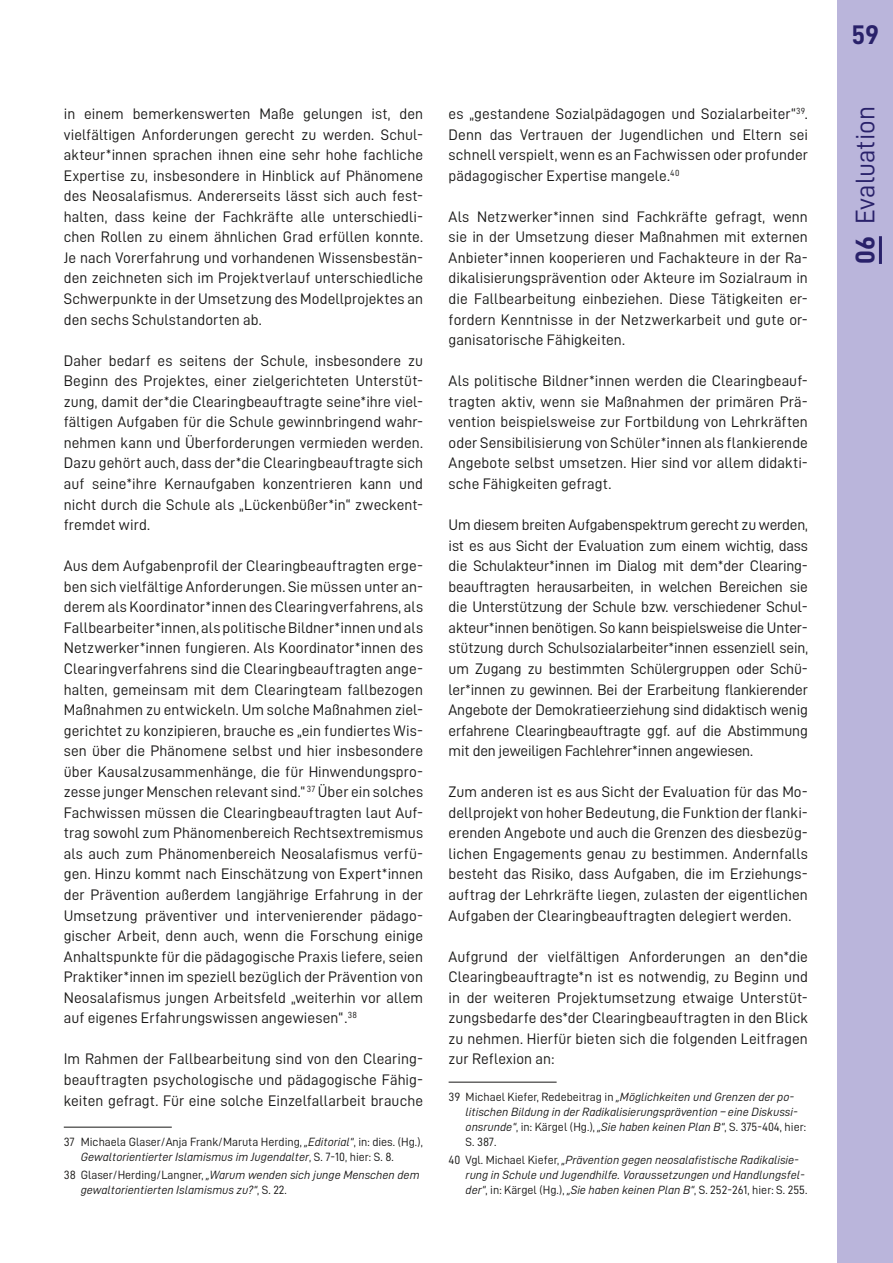
<style>
.page{position:relative;width:893px;height:1263px;background:#fff}
.page>*{position:absolute;margin:0;border:0;box-sizing:border-box;transform-origin:0 0}
.t1{font:27px "D DIN";color:#29216a}
.t2{font:27px "D DIN Bold";color:#29216a}
.t3{font:15.3px/20.5px "D DIN";letter-spacing:.005em;color:#181716;text-align:justify}
.t4{font:12px/15px "D DIN Italic";color:#181716}
.t5{font:12px/15px "D DIN";color:#181716}
.s1{font-family:"D DIN Italic"}
.s2{font-family:"D DIN"}
.s3{font-family:"D DIN Bold"}
</style>
<div class="page">
<div style="left:838px;top:0;width:55px;height:1263px;background:#bab5db"></div>
<hr style="left:879px;top:236px;width:3px;height:28px;background:#29216a">
<hr style="left:64px;top:1127px;width:108px;height:1px;background:#181716">
<hr style="left:449px;top:1082px;width:108px;height:1px;background:#181716">
<p class="t3" style="left:64px;top:103px;width:361px">in einem bemerkenswerten Maße gelungen ist, den vielfältigen Anforderungen gerecht zu werden. Schul&shy;akteur*innen sprachen ihnen eine sehr hohe fachliche Expertise zu, insbesondere in Hinblick auf Phänomene des Neosalafismus. Andererseits lässt sich auch fest&shy;halten, dass keine der Fachkräfte alle unterschiedli&shy;chen Rollen zu einem ähnlichen Grad erfüllen konnte.<br>Je nach Vorerfahrung und vorhandenen Wissensbestän&shy;den zeichneten sich im Projektverlauf unterschiedliche Schwerpunkte in der Umsetzung des Modellprojektes an den sechs Schulstandorten ab.</p>
<p class="t3" style="left:64px;top:350px;width:361px">Daher bedarf es seitens der Schule, insbesondere zu Beginn des Projektes, einer zielgerichteten Unterstüt&shy;zung, damit der*die Clearingbeauftragte seine*ihre viel&shy;fältigen Aufgaben für die Schule gewinnbringend wahr&shy;nehmen kann und Überforderungen vermieden werden.<br>Dazu gehört auch, dass der*die Clearingbeauftragte sich auf seine*ihre Kernaufgaben konzentrieren kann und nicht durch die Schule als „Lückenbüßer*in“ zweckent&shy;fremdet wird.</p>
<p class="t3" style="left:64px;top:555px;width:361px">Aus dem Aufgabenprofil der Clearingbeauftragten erge&shy;ben sich vielfältige Anforderungen. Sie müssen unter an&shy;derem als Koordinator*innen des Clearingverfahrens, als Fallbearbeiter*innen, als politische Bildner*innen und als Netzwerker*innen fungieren. Als Koordinator*innen des Clearingverfahrens sind die Clearingbeauftragten ange&shy;halten, gemeinsam mit dem Clearingteam fallbezogen Maßnahmen zu entwickeln. Um solche Maßnahmen ziel&shy;gerichtet zu konzipieren, brauche es „ein fundiertes Wis&shy;sen über die Phänomene selbst und hier insbesondere über Kausalzusammenhänge, die für Hinwendungspro&shy;zesse junger Menschen relevant sind.“ <sup>37</sup> Über ein solches Fachwissen müssen die Clearingbeauftragten laut Auf&shy;trag sowohl zum Phänomenbereich Rechtsextremismus als auch zum Phänomenbereich Neosalafismus verfü&shy;gen. Hinzu kommt nach Einschätzung von Expert*innen der Prävention außerdem langjährige Erfahrung in der Umsetzung präventiver und intervenierender pädago&shy;gischer Arbeit, denn auch, wenn die Forschung einige Anhaltspunkte für die pädagogische Praxis liefere, seien Praktiker*innen im speziell bezüglich der Prävention von Neosalafismus jungen Arbeitsfeld „weiterhin vor allem auf eigenes Erfahrungswissen angewiesen“.<sup>38</sup></p>
<p class="t3" style="left:64px;top:1049px;width:361px">Im Rahmen der Fallbearbeitung sind von den Clearing&shy;beauftragten psychologische und pädagogische Fähig&shy;keiten gefragt. Für eine solche Einzelfallarbeit brauche</p>
<p class="t5" style="left:64px;top:1134px;width:360px">37 Michaela Glaser/Anja Frank/Maruta Herding, <span class="s1">„Editorial“</span>, in: dies. (Hg.),</p>
<p class="t4" style="left:64px;top:1148px;width:357px;line-height:17.1px;text-indent:17px">Gewaltorientierter Islamismus im Jugendalter<span class="s2">, S. 7-10, hier: S. 8.<br>38 Glaser/H erding/Langner,</span> „Warum wenden sich junge Menschen dem</p>
<p class="t4" style="left:81px;top:1182px;width:208px">gewaltorientierten Islamismus zu?“<span class="s2">, S. 22.</span></p>
<p class="t3" style="left:449px;top:103px;width:361px">es „gestandene Sozialpädagogen und Sozialarbeiter“<sup>39</sup>.<br>Denn das Vertrauen der Jugendlichen und Eltern sei schnell verspielt, wenn es an Fachwissen oder profunder pädagogischer Expertise mangele.<sup>40</sup></p>
<p class="t3" style="left:449px;top:206px;width:361px">Als Netzwerker*innen sind Fachkräfte gefragt, wenn sie in der Umsetzung dieser Maßnahmen mit externen Anbieter*innen kooperieren und Fachakteure in der Ra&shy;dikalisierungsprävention oder Akteure im Sozialraum in die Fallbearbeitung einbeziehen. Diese Tätigkeiten er&shy;fordern Kenntnisse in der Netzwerkarbeit und gute or&shy;ganisatorische Fähigkeiten.</p>
<p class="t3" style="left:449px;top:370px;width:361px">Als politische Bildner*innen werden die Clearingbeauf&shy;tragten aktiv, wenn sie Maßnahmen der primären Prä&shy;vention beispielsweise zur Fortbildung von Lehrkräften oder Sensibilisierung von Schüler*innen als flankierende Angebote selbst umsetzen. H ier sind vor allem didakti&shy;sche Fähigkeiten gefragt.</p>
<p class="t3" style="left:449px;top:514px;width:361px">Um diesem breiten Aufgabenspektrum gerecht zu werden, ist es aus Sicht der Evaluation zum einem wichtig, dass die Schulakteur*innen im Dialog mit dem*der Clearing&shy;beauftragten herausarbeiten, in welchen Bereichen sie die Unterstützung der Schule bzw. verschiedener Schul&shy;akteur*innen benötigen. So kann beispielsweise die Unter&shy;stützung durch Schulsozialarbeiter*innen essenziell sein, um Zugang zu bestimmten Schülergruppen oder Schü&shy;ler*innen zu gewinnen. Bei der Erarbeitung flankierender Angebote der Demokratieerziehung sind didaktisch wenig erfahrene Clearingbeauftragte ggf. auf die Abstimmung mit den jeweiligen Fachlehrer*innen angewiesen.</p>
<p class="t3" style="left:449px;top:781px;width:361px">Zum anderen ist es aus Sicht der Evaluation für das Mo&shy;dellprojekt von hoher Bedeutung, die Funktion der flanki&shy;erenden Angebote und auch die Grenzen des diesbezüg&shy;lichen Engagements genau zu bestimmen. Andernfalls besteht das Risiko, dass Aufgaben, die im Erziehungs&shy;auftrag der Lehrkräfte liegen, zulasten der eigentlichen Aufgaben der Clearingbeauftragten delegiert werden.</p>
<p class="t3" style="left:449px;top:946px;width:361px">Aufgrund der vielfältigen Anforderungen an den*die Clearingbeauftragte*n ist es notwendig, zu Beginn und in der weiteren Projektumsetzung etwaige Unterstüt&shy;zungsbedarfe des*der Clearingbeauftragten in den Blick zu nehmen. Hierfür bieten sich die folgenden Leitfragen zur Reflexion an:</p>
<p class="t4" style="left:466px;top:1089px;width:334px;text-indent:-17px"><span class="s2">39 Michael Kiefer, Redebeitrag in</span> „Möglichkeiten und Grenzen der po&shy;litischen Bildung in der Radikalisierungsprävention – eine Diskussi-</p>
<p class="t5" style="left:466px;top:1119px;width:342px"><span class="s1">onsrunde“</span>, in: Kärgel (H g.), <span class="s1">„Sie haben keinen Plan B“</span>, S. 375-404, hier:<br>S. 387.</p>
<p class="t4" style="left:466px;top:1152px;width:341px;text-indent:-17px"><span class="s2">40 Vgl. Michael Kiefer,</span> „Prävention gegen neosalafistische Radikalisie&shy;rung in Schule und Jugendhilfe. Voraussetzungen und Handlungsfel-</p>
<p class="t5" style="left:466px;top:1182px;width:343px"><span class="s1">der“</span>, in: Kärgel (H g.), <span class="s1">„Sie haben keinen Plan B“</span>, S. 252-261, hier: S. 255.</p>
<h1 class="t2" style="left:852px;top:19px;width:29px">59</h1>
<h1 class="t1" style="left:850px;top:264px;width:159px;rotate:-90deg"><span class="s3">06</span> Evaluation</h1>
</div>
